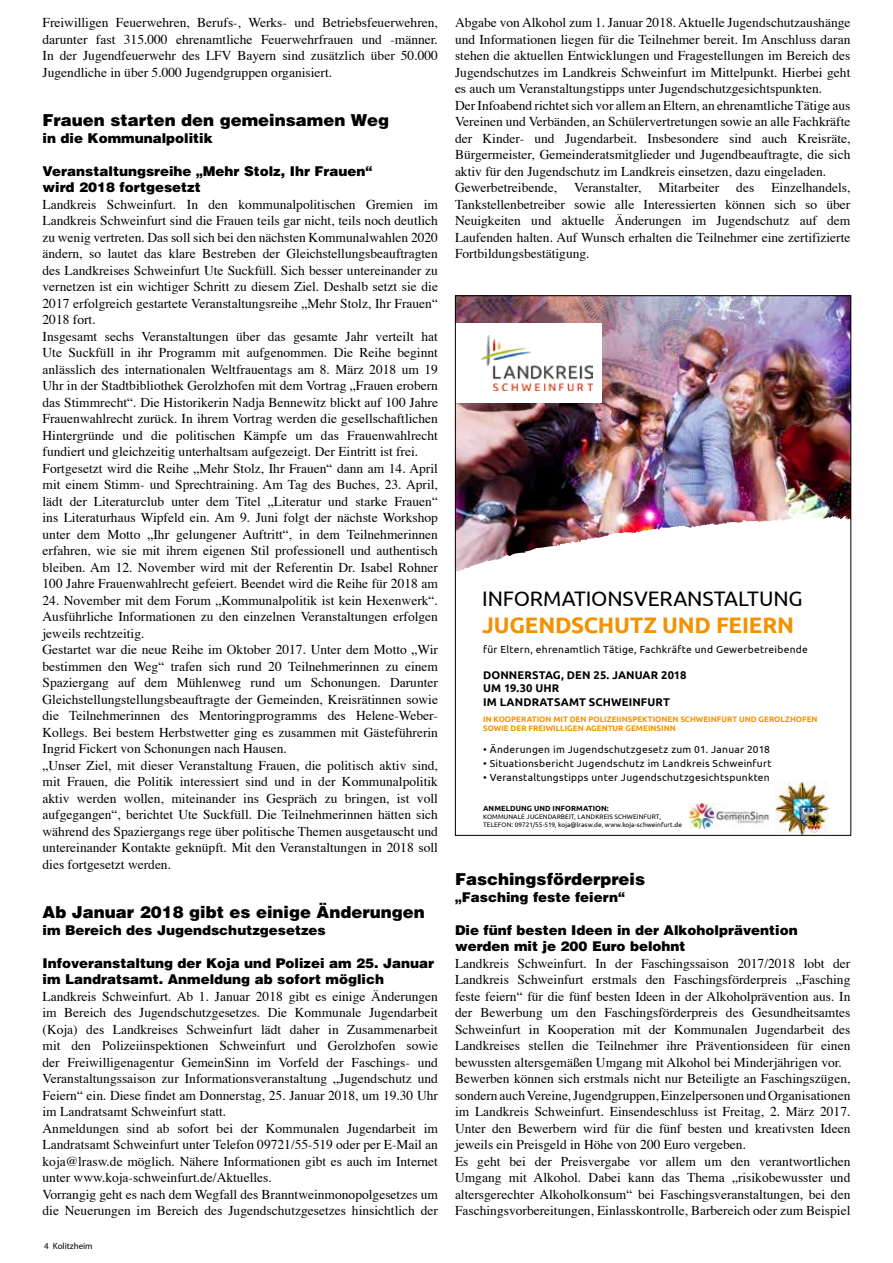
<style>
.page{position:relative;width:893px;height:1263px;background:#fff}
.page>*{position:absolute;margin:0;border:0;box-sizing:border-box;transform-origin:0 0}
.t1{font:700 22.35px "Ubuntu";letter-spacing:-.01em;color:#f39200}
.t2{font:21px "Ubuntu";letter-spacing:-.005em;color:#000}
.t3{font:900 16.5px "Helvetica";color:#000}
.t4{font:13.5px/16.5px "Times";color:#000}
.t5{font:900 13.5px/16.5px "Helvetica";color:#000}
.t6{font:700 11.25px/13.5px "Ubuntu";letter-spacing:.01em;color:#000}
.t7{font:10.2px "Ubuntu";letter-spacing:.025em;color:#000}
.t8{font:9px "Myriad";color:#000}
.t9{font:700 7.95px/9.4px "Ubuntu";color:#f39200}
.t10{font:700 7.5px "Ubuntu";letter-spacing:.015em;color:#000}
.t11{font:6.6px/7.8px "Ubuntu";letter-spacing:.01em;color:#000}
</style>
<div class="page">
<img style="left:457px;top:297px;width:392px;height:218px">
<div style="left:455px;top:323px;width:147px;height:80px;background:#fff"></div>
<img style="left:481px;top:336px;width:111px;height:55px">
<img style="left:457px;top:515px;width:392px;height:57px">
<img style="left:775px;top:781px;width:55px;height:53px">
<img style="left:689px;top:803px;width:79px;height:26px">
<p class="t4" style="left:43px;top:13px;width:397px;text-align:justify">Freiwilligen Feuerwehren, Berufs-, Werks- und Betriebsfeuerwehren, darunter fast 315.000 ehrenamtliche Feuerwehrfrauen und -männer.<br>In der Jugendfeuerwehr des LFV Bayern sind zusätzlich über 50.000<br>Jugendliche in über 5.000 Jugendgruppen organisiert.</p>
<p class="t3" style="left:43px;top:109px;width:348px">Frauen starten den gemeinsamen Weg</p>
<p class="t5" style="left:43px;top:129px;width:172px">in die Kommunalpolitik</p>
<p class="t5" style="left:43px;top:162px;width:331px">Veranstaltungsreihe „Mehr Stolz, Ihr Frauen“ wird 2018 fortgesetzt</p>
<p class="t4" style="left:43px;top:195px;width:397px">Landkreis Schweinfurt. In den kommunalpolitischen Gremien im Landkreis Schweinfurt sind die Frauen teils gar nicht, teils noch deutlich zu wenig vertreten. Das soll sich bei den nächsten Kommunalwahlen 2020 ändern, so lautet das klare Bestreben der Gleichstellungsbeauftragten des Landkreises Schweinfurt Ute Suckfüll. Sich besser untereinander zu vernetzen ist ein wichtiger Schritt zu diesem Ziel. Deshalb setzt sie die 2017 erfolgreich gestartete Veranstaltungsreihe „Mehr Stolz, Ihr Frauen“ 2018 fort.<br>Insgesamt sechs Veranstaltungen über das gesamte Jahr verteilt hat Ute Suckfüll in ihr Programm mit aufgenommen. Die Reihe beginnt anlässlich des internationalen Weltfrauentags am 8. März 2018 um 19<br>Uhr in der Stadtbibliothek Gerolzhofen mit dem Vortrag „Frauen erobern das Stimmrecht“. Die Historikerin Nadja Bennewitz blickt auf 100 Jahre Frauenwahlrecht zurück. In ihrem Vortrag werden die gesellschaftlichen Hintergründe und die politischen Kämpfe um das Frauenwahlrecht fundiert und gleichzeitig unterhaltsam aufgezeigt. Der Eintritt ist frei.<br>Fortgesetzt wird die Reihe „Mehr Stolz, Ihr Frauen“ dann am 14. April mit einem Stimm- und Sprechtraining. Am Tag des Buches, 23. April, lädt der Literaturclub unter dem Titel „Literatur und starke Frauen“ ins Literaturhaus Wipfeld ein. Am 9. Juni folgt der nächste Workshop unter dem Motto „Ihr gelungener Auftritt“, in dem Teilnehmerinnen erfahren, wie sie mit ihrem eigenen Stil professionell und authentisch bleiben. Am 12. November wird mit der Referentin Dr. Isabel Rohner 100 Jahre Frauenwahlrecht gefeiert. Beendet wird die Reihe für 2018 am</p>
<p class="t4" style="left:43px;top:591px;width:397px">24. November mit dem Forum „Kommunalpolitik ist kein Hexenwerk“.<br>Ausführliche Informationen zu den einzelnen Veranstaltungen erfolgen jeweils rechtzeitig.<br>Gestartet war die neue Reihe im Oktober 2017. Unter dem Motto „Wir bestimmen den Weg“ trafen sich rund 20 Teilnehmerinnen zu einem Spaziergang auf dem Mühlenweg rund um Schonungen. Darunter Gleichstellungstellungsbeauftragte der Gemeinden, Kreisrätinnen sowie die Teilnehmerinnen des Mentoringprogramms des Helene-Weber-Kollegs. Bei bestem Herbstwetter ging es zusammen mit Gästeführerin Ingrid Fickert von Schonungen nach Hausen.<br>„Unser Ziel, mit dieser Veranstaltung Frauen, die politisch aktiv sind, mit Frauen, die Politik interessiert sind und in der Kommunalpolitik aktiv werden wollen, miteinander ins Gespräch zu bringen, ist voll aufgegangen“, berichtet Ute Suckfüll. Die Teilnehmerinnen hätten sich während des Spaziergangs rege über politische Themen ausgetauscht und untereinander Kontakte geknüpft. Mit den Veranstaltungen in 2018 soll dies fortgesetzt werden.</p>
<p class="t3" style="left:43px;top:901px;width:384px">Ab Januar 2018 gibt es einige Änderungen</p>
<p class="t5" style="left:43px;top:921px;width:285px">im Bereich des Jugendschutzgesetzes</p>
<p class="t5" style="left:43px;top:954px;width:393px">Infoveranstaltung der Koja und Polizei am 25. Januar im Landratsamt. Anmeldung ab sofort möglich</p>
<p class="t4" style="left:43px;top:987px;width:397px">Landkreis Schweinfurt. Ab 1. Januar 2018 gibt es einige Änderungen im Bereich des Jugendschutzgesetzes. Die Kommunale Jugendarbeit (Koja) des Landkreises Schweinfurt lädt daher in Zusammenarbeit mit den Polizeiinspektionen Schweinfurt und Gerolzhofen sowie der Freiwilligenagentur GemeinSinn im Vorfeld der Faschings- und Veranstaltungssaison zur Informationsveranstaltung „Jugendschutz und Feiern“ ein. Diese findet am Donnerstag, 25. Januar 2018, um 19.30 Uhr im Landratsamt Schweinfurt statt.<br>Anmeldungen sind ab sofort bei der Kommunalen Jugendarbeit im Landratsamt Schweinfurt unter Telefon 09721/55-519 oder per E-Mail an koja@lrasw.de möglich. Nähere Informationen gibt es auch im Internet unter www.koja-schweinfurt.de/Aktuelles.<br>Vorrangig geht es nach dem Wegfall des Branntweinmonopolgesetzes um die Neuerungen im Bereich des Jugendschutzgesetzes hinsichtlich der</p>
<p class="t8" style="left:44px;top:1241px;width:50px">4 Kolitzheim</p>
<p class="t4" style="left:455px;top:13px;width:397px">Abgabe von Alkohol zum 1. Januar 2018. Aktuelle Jugendschutzaushänge und Informationen liegen für die Teilnehmer bereit. Im Anschluss daran stehen die aktuellen Entwicklungen und Fragestellungen im Bereich des Jugendschutzes im Landkreis Schweinfurt im Mittelpunkt. Hierbei geht es auch um Veranstaltungstipps unter Jugendschutzgesichtspunkten.<br>Der Infoabend richtet sich vor allem an Eltern, an ehrenamtliche Tätige aus Vereinen und Verbänden, an Schülervertretungen sowie an alle Fachkräfte der Kinder- und Jugendarbeit. Insbesondere sind auch Kreisräte, Bürgermeister, Gemeinderatsmitglieder und Jugendbeauftragte, die sich aktiv für den Jugendschutz im Landkreis einsetzen, dazu eingeladen.<br>Gewerbetreibende, Veranstalter,</p>
<p class="t4" style="left:455px;top:178px;width:397px;text-align:justify;text-indent:316px">Einzelhandels, Tankstellenbetreiber sowie alle Interessierten können sich so über Neuigkeiten und aktuelle Änderungen im Jugendschutz auf dem Laufenden halten. Auf Wunsch erhalten die Teilnehmer eine zertifizierte Fortbildungsbestätigung.</p>
<p class="t4" style="left:658px;top:178px;width:62px">Mitarbeiter</p>
<p class="t4" style="left:736px;top:178px;width:19px">des</p>
<h2 class="t2" style="left:482px;top:585px;width:322px">INFORMATIONSVERANSTALTUNG</h2>
<h1 class="t1" style="left:482px;top:611px;width:313px">JUGENDSCHUTZ UND FEIERN</h1>
<p class="t6" style="left:483px;top:668px;width:205px">DONNERSTAG, DEN 25. JANUAR 2018<br>UM 19.30 UHR<br>IM LANDRATSAMT SCHWEINFURT</p>
<p class="t9" style="left:483px;top:714px;width:336px">IN KOOPERATION MIT DEN POLIZEIINSPEKTIONEN SCHWEINFURT UND GEROLZHOFEN<br>SOWIE DER FREIWILLIGEN AGENTUR GEMEINSINN</p>
<p class="t7" style="left:483px;top:743px;width:288px">• Änderungen im Jugendschutzgesetz zum 01. Januar 2018</p>
<p class="t7" style="left:483px;top:757px;width:290px">• Situationsbericht Jugendschutz im Landkreis Schweinfurt</p>
<p class="t7" style="left:483px;top:771px;width:288px">• Veranstaltungstipps unter Jugendschutzgesichtspunkten</p>
<p class="t10" style="left:483px;top:804px;width:127px">ANMELDUNG UND INFORMATION:</p>
<p class="t11" style="left:483px;top:812px;width:201px">KOMMUNALE JUGENDARBEIT, LANDKREIS SCHWEINFURT,<br>TELEFON: 09721/55-519, koja@lrasw.de, www.koja-schweinfurt.de</p>
<p class="t7" style="left:483px;top:643px;width:326px">für Eltern, ehrenamtlich Tätige, Fachkräfte und Gewerbetreibende</p>
<p class="t3" style="left:455px;top:868px;width:192px">Faschingsförderpreis</p>
<p class="t5" style="left:455px;top:888px;width:171px">„Fasching feste feiern“</p>
<p class="t5" style="left:455px;top:921px;width:344px">Die fünf besten Ideen in der Alkoholprävention werden mit je 200 Euro belohnt</p>
<p class="t4" style="left:455px;top:954px;width:397px">Landkreis Schweinfurt. In der Faschingssaison 2017/2018 lobt der Landkreis Schweinfurt erstmals den Faschingsförderpreis „Fasching feste feiern“ für die fünf besten Ideen in der Alkoholprävention aus. In der Bewerbung um den Faschingsförderpreis des Gesundheitsamtes Schweinfurt in Kooperation mit der Kommunalen Jugendarbeit des Landkreises stellen die Teilnehmer ihre Präventionsideen für einen bewussten altersgemäßen Umgang mit Alkohol bei Minderjährigen vor.<br>Bewerben können sich erstmals nicht nur Beteiligte an Faschingszügen, sondern auch Vereine, Jugendgruppen, Einzelpersonen und Organisationen im Landkreis Schweinfurt. Einsendeschluss ist Freitag, 2. März 2017.<br>Unter den Bewerbern wird für die fünf besten und kreativsten Ideen jeweils ein Preisgeld in Höhe von 200 Euro vergeben.<br>Es geht bei der Preisvergabe vor allem um den verantwortlichen Umgang mit Alkohol. Dabei kann das Thema „risikobewusster und altersgerechter Alkoholkonsum“ bei Faschingsveranstaltungen, bei den Faschingsvorbereitungen, Einlasskontrolle, Barbereich oder zum Beispiel</p>
</div>
